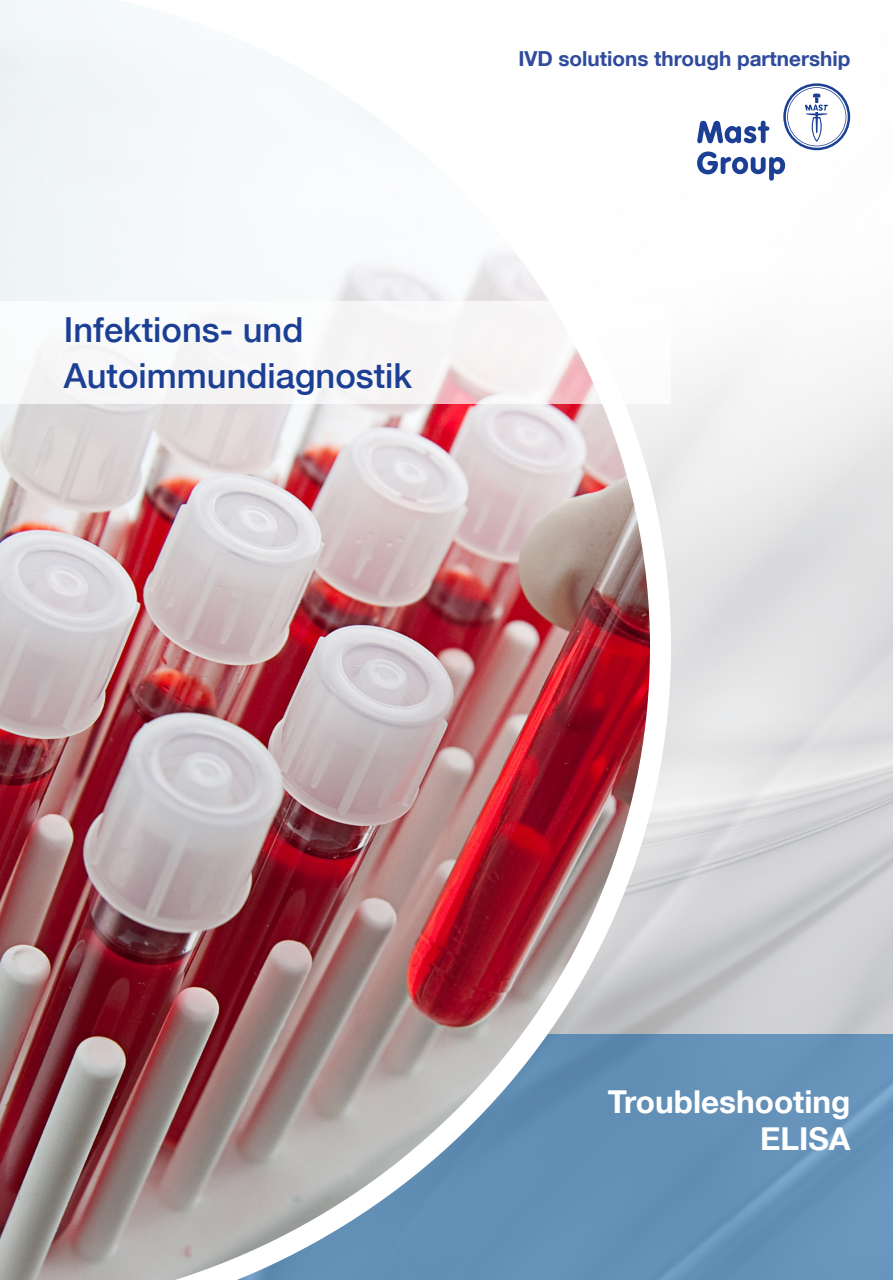
<style>
.page{position:relative;width:893px;height:1280px;background:#fff}
.page>*{position:absolute;margin:0;border:0;box-sizing:border-box;transform-origin:0 0}
.t1{font:500 34.5px "Helvetica Neue LT Com";color:#1b3f94}
.t2{font:700 31.5px "Helvetica Neue LT Com";color:#fff}
.t3{font:700 20.7px "Helvetica Neue LT Com";color:#304b9c}
</style>
<div class="page">
<img style="left:681px;top:83px;width:212px;height:952px">
<div style="left:0;top:1035px;width:893px;height:245px;background:#6692b9"></div>
<img style="left:0;top:0;width:681px;height:1280px">
<svg style="left:783px;top:83px;width:67px;height:67px"></svg>
<svg style="left:786px;top:86px;width:62px;height:62px"></svg>
<svg style="left:787px;top:87px;width:59px;height:59px"></svg>
<div style="left:788px;top:88px;width:58px;height:58px;background:#fff;border-radius:50%"></div>
<svg style="left:805px;top:93px;width:23px;height:49px"></svg>
<svg style="left:697px;top:121px;width:72px;height:22px"></svg>
<svg style="left:697px;top:151px;width:88px;height:30px"></svg>
<div style="left:0;top:302px;width:671px;height:102px;background:#f8f7f8"></div>
<p class="t1" style="left:64px;top:309px;width:241px">Infektions- und</p>
<p class="t1" style="left:64px;top:355px;width:350px">Autoimmundiagnostik</p>
<p class="t3" style="left:518px;top:45px;width:334px">IVD solutions through partnership</p>
<p class="t2" style="left:608px;top:1081px;width:244px">Troubleshooting</p>
<p class="t2" style="left:760px;top:1119px;width:92px">ELISA</p>
</div>
